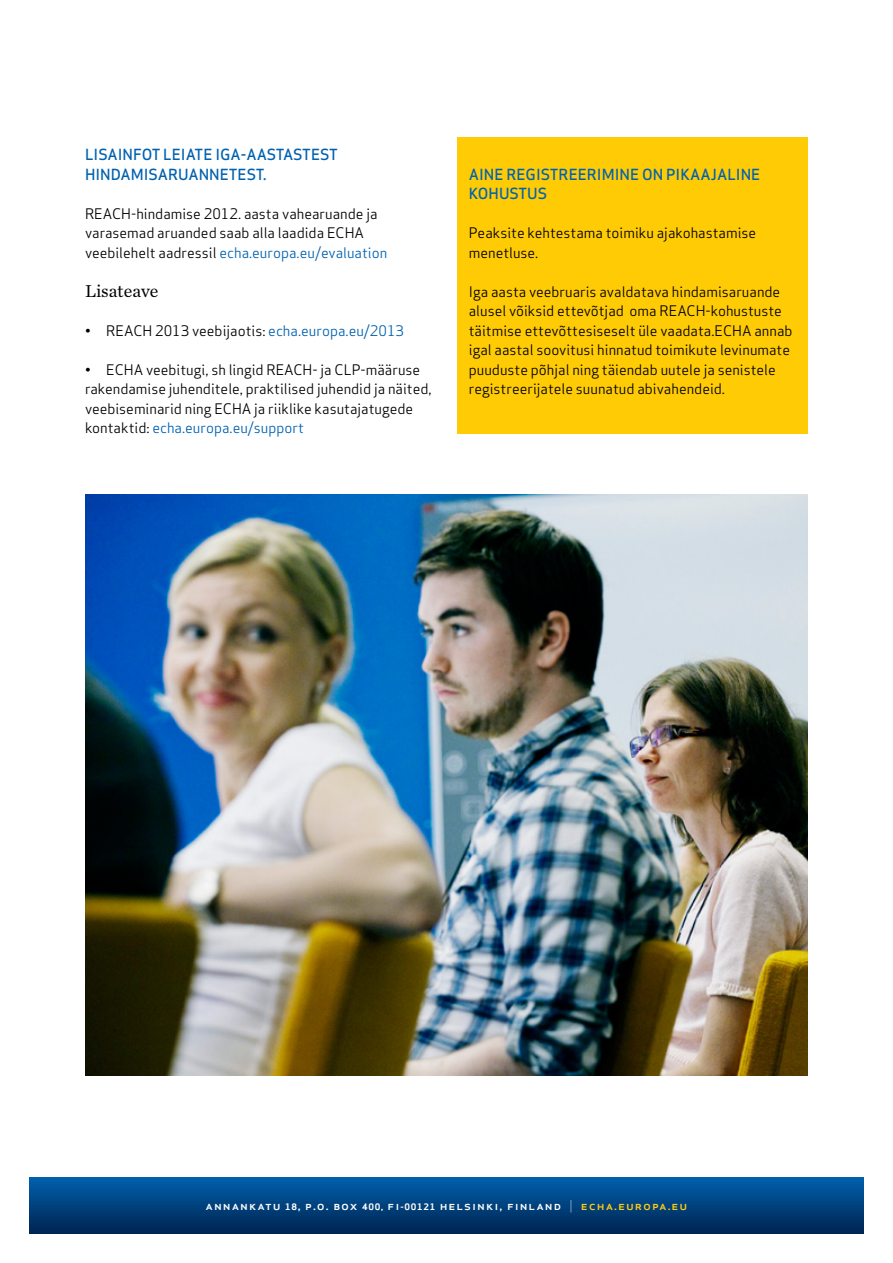
<style>
.page{position:relative;width:893px;height:1263px;background:#fff}
.page>*{position:absolute;margin:0;border:0;box-sizing:border-box;transform-origin:0 0}
.t1{font:18px "Chronicle Text G1";color:#000}
.t2{font:500 15px/19.5px "Apex Sans";color:#0061af}
.t3{font:14.25px/19.5px "Apex Sans";color:#000}
.t4{font:500 12.15px "Apex Sans";letter-spacing:.075em;color:#fff;scale:1.08 1}
.s1{color:#0061af}
.s2{font-weight:700;font-size:8.7px}
.s3{font-weight:700;font-size:8.25px}
.s4{font-weight:300}
.s5{color:#fdcb15}
</style>
<div class="page">
<svg style="left:30px;top:1178px;width:833px;height:55px;background:#00417e"></svg>
<div style="left:457px;top:137px;width:351px;height:296px;background:#ffcb05"></div>
<img style="left:85px;top:495px;width:723px;height:580px">
<p class="t2" style="left:85px;top:143px;width:254px">LISAINFOT LEIATE IGA-AASTASTEST<br>HINDAMISARUANNETEST.</p>
<p class="t3" style="left:85px;top:202px;width:304px">REACH-hindamise 2012. aasta vahearuande ja varasemad aruanded saab alla laadida ECHA veebilehelt aadressil <span class="s1">echa.europa.eu/evaluation</span></p>
<p class="t1" style="left:85px;top:277px;width:75px">Lisateave</p>
<p class="t3" style="left:85px;top:319px;width:321px">• REACH 2013 veebijaotis: <span class="s1">echa.europa.eu/2013</span></p>
<p class="t3" style="left:85px;top:358px;width:348px">• ECHA veebitugi, sh lingid REACH- ja CLP-määruse rakendamise juhenditele, praktilised juhendid ja näited, veebiseminarid ning ECHA ja riiklike kasutajatugede kontaktid: <span class="s1">echa.europa.eu/support</span></p>
<p class="t2" style="left:469px;top:163px;width:293px">AINE REGISTREERIMINE ON PIKAAJALINE<br>KOHUSTUS</p>
<p class="t3" style="left:469px;top:222px;width:289px">Peaksite kehtestama toimiku ajakohastamise menetluse.</p>
<p class="t3" style="left:469px;top:280px;width:325px">Iga aasta veebruaris avaldatava hindamisaruande alusel võiksid ettevõtjad oma REACH-kohustuste täitmise ettevõttesiseselt üle vaadata.ECHA annab igal aastal soovitusi hinnatud toimikute levinumate puuduste põhjal ning täiendab uutele ja senistele registreerijatele suunatud abivahendeid.</p>
<p class="t4" style="left:206px;top:1195px;width:448px">ANNANKATU <span class="s2">18</span>, P.O. BOX <span class="s2">400,</span> FI<span class="s3">-</span><span class="s2">00121</span> HELSINKI, FINLAND <span class="s4">|</span> <span class="s5">ECHA.EUROPA.EU</span></p>
</div>
